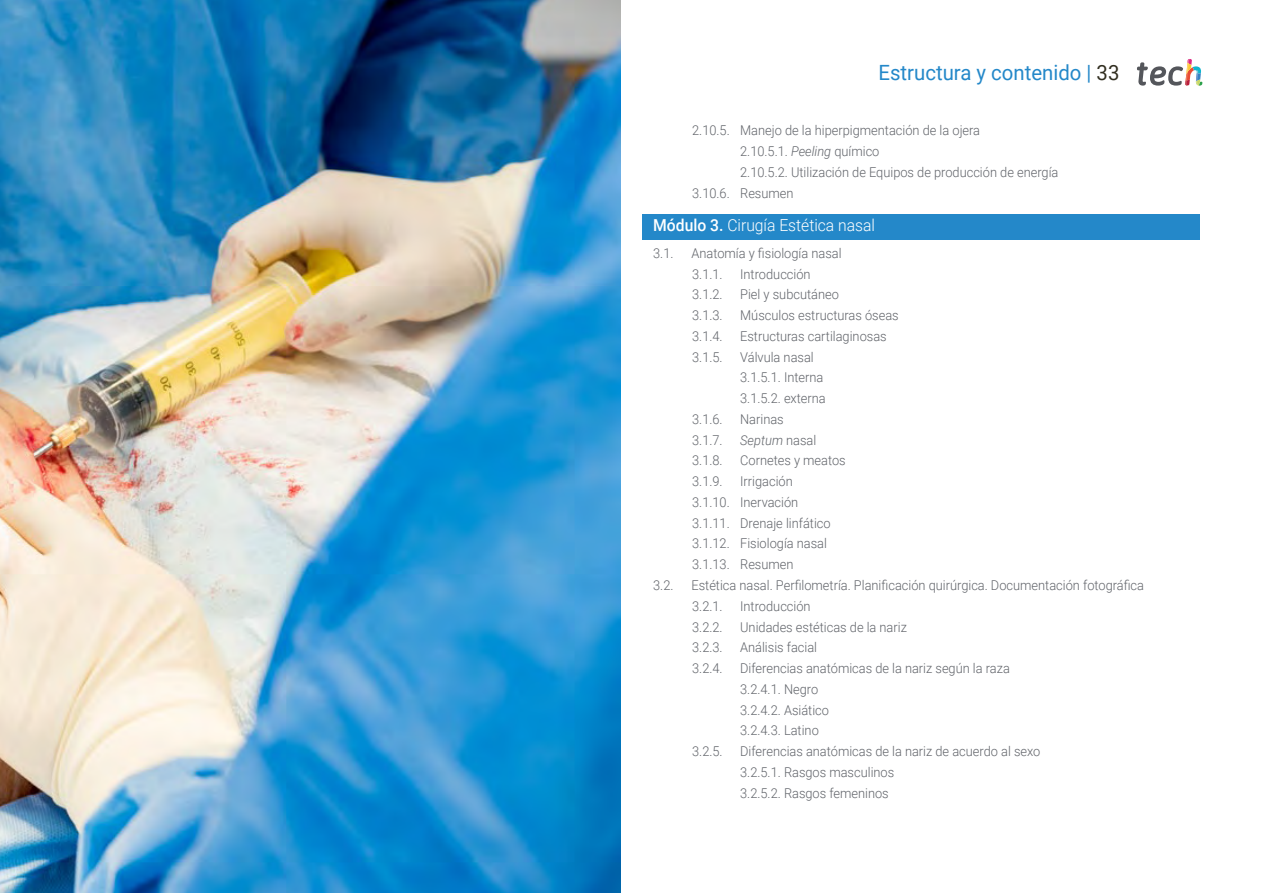
<style>
.page{position:relative;width:1263px;height:893px;background:#fff}
.page>*{position:absolute;margin:0;border:0;box-sizing:border-box;transform-origin:0 0}
.t1{font:21px "Roboto";color:#2488c9}
.t2{font:300 16.5px "Roboto";color:#fff;scale:.95 1}
.t3{font:300 13.5px/20.7px "Roboto";color:#61646a;scale:.95 1}
.t4{font:italic 300 13.5px "Roboto";color:#61646a;scale:.95 1}
.s1{color:#312e20}
.s2{font-style:italic}
.s3{font-weight:500}
.s4{font-style:normal}
</style>
<div class="page">
<svg style="left:1137px;top:59px;width:65px;height:27px"></svg>
<img style="left:0;top:0;width:621px;height:893px">
<div style="left:642px;top:214px;width:557px;height:25px;background:#2488c9"></div>
<h1 class="t1" style="left:878px;top:57px;width:242px">Estructura y contenido | <span class="s1">33</span></h1>
<p class="t3" style="left:692px;top:120px;width:305px">2.10.5. Manejo de la hiperpigmentación de la ojera</p>
<p class="t3" style="left:740px;top:141px;width:148px">2.10.5.1. <span class="s2">Peeling</span> químico</p>
<p class="t3" style="left:740px;top:161px;width:336px">2.10.5.2. Utilización de Equipos de producción de energía</p>
<p class="t3" style="left:692px;top:182px;width:108px">3.10.6. Resumen</p>
<p class="t2" style="left:653px;top:213px;width:235px"><span class="s3">Módulo 3.</span> Cirugía Estética nasal</p>
<p class="t3" style="left:653px;top:242px;width:23px">3.1.</p>
<p class="t3" style="left:691px;top:242px;width:160px">Anatomía y fisiología nasal<br>3.1.1.</p>
<p class="t3" style="left:740px;top:263px;width:76px">Introducción</p>
<p class="t3" style="left:692px;top:284px;width:34px">3.1.2.</p>
<p class="t3" style="left:740px;top:284px;width:105px">Piel y subcutáneo</p>
<p class="t3" style="left:692px;top:305px;width:34px">3.1.3.</p>
<p class="t3" style="left:740px;top:305px;width:168px">Músculos estructuras óseas</p>
<p class="t3" style="left:692px;top:325px;width:34px">3.1.4.</p>
<p class="t3" style="left:740px;top:325px;width:156px">Estructuras cartilaginosas</p>
<p class="t3" style="left:692px;top:346px;width:34px">3.1.5.</p>
<p class="t3" style="left:740px;top:346px;width:92px">Válvula nasal<br>3.1.5.1. Interna<br>3.1.5.2. externa</p>
<p class="t3" style="left:692px;top:408px;width:34px">3.1.6.</p>
<p class="t3" style="left:740px;top:408px;width:47px">Narinas</p>
<p class="t3" style="left:692px;top:429px;width:34px">3.1.7.</p>
<p class="t4" style="left:740px;top:430px;width:82px">Septum <span class="s4">nasal</span></p>
<p class="t3" style="left:692px;top:450px;width:34px">3.1.8.</p>
<p class="t3" style="left:740px;top:450px;width:113px">Cornetes y meatos</p>
<p class="t3" style="left:692px;top:471px;width:34px">3.1.9.</p>
<p class="t3" style="left:692px;top:471px;width:147px;text-indent:48px">Irrigación<br>3.1.10. Inervación<br>3.1.11. Drenaje linfático<br>3.1.12. Fisiología nasal<br>3.1.13. Resumen</p>
<p class="t3" style="left:653px;top:574px;width:23px">3.2.</p>
<p class="t3" style="left:691px;top:574px;width:478px">Estética nasal. Perfilometría. Planificación quirúrgica. Documentación fotográfica<br>3.2.1.</p>
<p class="t3" style="left:740px;top:595px;width:76px">Introducción</p>
<p class="t3" style="left:692px;top:616px;width:34px">3.2.2.</p>
<p class="t3" style="left:740px;top:616px;width:177px">Unidades estéticas de la nariz</p>
<p class="t3" style="left:692px;top:637px;width:34px">3.2.3.</p>
<p class="t3" style="left:740px;top:637px;width:83px">Análisis facial</p>
<p class="t3" style="left:692px;top:657px;width:34px">3.2.4.</p>
<p class="t3" style="left:740px;top:657px;width:285px">Diferencias anatómicas de la nariz según la raza<br>3.2.4.1. Negro<br>3.2.4.2. Asiático<br>3.2.4.3. Latino</p>
<p class="t3" style="left:692px;top:740px;width:34px">3.2.5.</p>
<p class="t3" style="left:740px;top:740px;width:318px">Diferencias anatómicas de la nariz de acuerdo al sexo<br>3.2.5.1. Rasgos masculinos<br>3.2.5.2. Rasgos femeninos</p>
</div>
